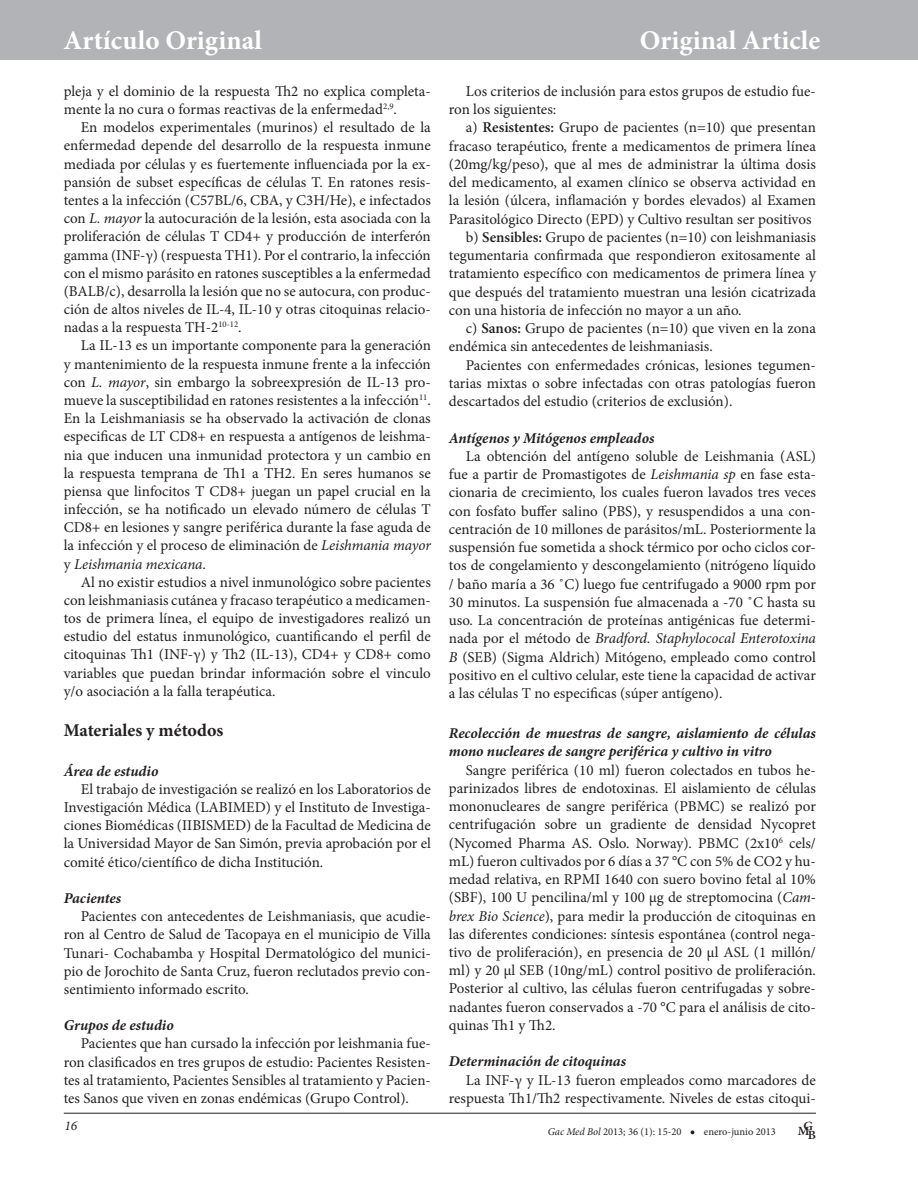
<style>
.page{position:relative;width:918px;height:1188px;background:#fff}
.page>*{position:absolute;margin:0;border:0;box-sizing:border-box;transform-origin:0 0}
.t1{font:700 27px "Minion Pro";color:#fff}
.t2{font:700 18px "Minion Pro";color:#231f20}
.t3{font:15px/18.1px "Minion Pro";letter-spacing:-.005em;color:#231f20;text-align:justify}
.t4{font:italic 700 15px/18.3px "Minion Pro";color:#231f20}
.t5{font:italic 13.5px "Minion Pro";color:#231f20}
.t6{font:600 12.6px "Minion Pro";color:#231f20;scale:1.05 1}
.t7{font:10.5px "Minion Pro";color:#231f20}
.s1{font-style:italic}
.s2{font-weight:600}
</style>
<div class="page">
<div style="left:0;top:0;width:918px;height:60px;background:#b2b3b7"></div>
<hr style="left:64px;top:1113px;width:752px;height:1px;background:#231f20">
<svg style="left:691px;top:1130px;width:3px;height:4px"></svg>
<h1 class="t1" style="left:64px;top:21px;width:200px">Artículo Original</h1>
<h1 class="t1" style="left:640px;top:21px;width:182px">Original Article</h1>
<p class="t3" style="left:64px;top:82px;width:369px">pleja y el dominio de la respuesta Th2 no explica completa&shy;mente la no cura o formas reactivas de la enfermedad<sup>2,9</sup>.</p>
<p class="t3" style="left:64px;top:119px;width:369px;text-indent:17px">En modelos experimentales (murinos) el resultado de la enfermedad depende del desarrollo de la respuesta inmune mediada por células y es fuertemente influenciada por la ex&shy;pansión de subset específicas de células T. En ratones resis&shy;tentes a la infección (C57BL/6, CBA, y C3H/He), e infectados con <span class="s1">L. mayor</span> la autocuración de la lesión, esta asociada con la proliferación de células T CD4+ y producción de interferón gamma (INF-γ) (respuesta TH1). Por el contrario, la infección con el mismo parásito en ratones susceptibles a la enfermedad (BALB/c), desarrolla la lesión que no se autocura, con produc&shy;ción de altos niveles de IL-4, IL-10 y otras citoquinas relacio&shy;nadas a la respuesta TH-2<sup>10-12</sup>.</p>
<p class="t3" style="left:64px;top:337px;width:369px;text-indent:17px">La IL-13 es un importante componente para la generación y mantenimiento de la respuesta inmune frente a la infección con <span class="s1">L. mayor</span>, sin embargo la sobreexpresión de IL-13 pro&shy;mueve la susceptibilidad en ratones resistentes a la infección<sup>11</sup>.<br>En la Leishmaniasis se ha observado la activación de clonas especificas de LT CD8+ en respuesta a antígenos de leishma&shy;nia que inducen una inmunidad protectora y un cambio en la respuesta temprana de Th1 a TH2. En seres humanos se piensa que linfocitos T CD8+ juegan un papel crucial en la infección, se ha notificado un elevado número de células T CD8+ en lesiones y sangre periférica durante la fase aguda de la infección y el proceso de eliminación de <span class="s1">Leishmania mayor </span>y <span class="s1">Leishmania mexicana</span>.</p>
<p class="t3" style="left:64px;top:573px;width:369px;text-indent:17px">Al no existir estudios a nivel inmunológico sobre pacientes con leishmaniasis cutánea y fracaso terapéutico a medicamen&shy;tos de primera línea, el equipo de investigadores realizó un estudio del estatus inmunológico, cuantificando el perfil de citoquinas Th1 (INF-γ) y Th2 (IL-13), CD4+ y CD8+ como variables que puedan brindar información sobre el vinculo y/o asociación a la falla terapéutica.</p>
<p class="t2" style="left:64px;top:717px;width:161px">Materiales y métodos</p>
<p class="t4" style="left:64px;top:762px;width:96px">Área de estudio</p>
<p class="t3" style="left:64px;top:780px;width:369px;text-indent:17px">El trabajo de investigación se realizó en los Laboratorios de Investigación Médica (LABIMED) y el Instituto de Investiga&shy;ciones Biomédicas (IIBISMED) de la Facultad de Medicina de la Universidad Mayor de San Simón, previa aprobación por el comité ético/científico de dicha Institución.</p>
<p class="t4" style="left:64px;top:889px;width:59px">Pacientes</p>
<p class="t3" style="left:64px;top:907px;width:369px;text-indent:17px">Pacientes con antecedentes de Leishmaniasis, que acudie&shy;ron al Centro de Salud de Tacopaya en el municipio de Villa Tunari- Cochabamba y Hospital Dermatológico del munici&shy;pio de Jorochito de Santa Cruz, fueron reclutados previo con&shy;sentimiento informado escrito.</p>
<p class="t4" style="left:64px;top:1016px;width:112px">Grupos de estudio</p>
<p class="t3" style="left:64px;top:1035px;width:369px;text-indent:17px">Pacientes que han cursado la infección por leishmania fue&shy;ron clasificados en tres grupos de estudio: Pacientes Resisten&shy;tes al tratamiento, Pacientes Sensibles al tratamiento y Pacien&shy;tes Sanos que viven en zonas endémicas (Grupo Control).</p>
<p class="t3" style="left:449px;top:82px;width:369px;text-indent:17px">Los criterios de inclusión para estos grupos de estudio fue&shy;ron los siguientes:</p>
<p class="t3" style="left:449px;top:119px;width:369px;text-indent:17px">a) <span class="s2">Resistentes:</span> Grupo de pacientes (n=10) que presentan fracaso terapéutico, frente a medicamentos de primera línea (20mg/kg/peso), que al mes de administrar la última dosis del medicamento, al examen clínico se observa actividad en la lesión (úlcera, inflamación y bordes elevados) al Examen Parasitológico Directo (EPD) y Cultivo resultan ser positivos</p>
<p class="t3" style="left:449px;top:228px;width:369px;text-indent:17px">b) <span class="s2">Sensibles:</span> Grupo de pacientes (n=10) con leishmaniasis tegumentaria confirmada que respondieron exitosamente al tratamiento específico con medicamentos de primera línea y que después del tratamiento muestran una lesión cicatrizada con una historia de infección no mayor a un año.</p>
<p class="t3" style="left:449px;top:319px;width:369px;text-indent:17px">c) <span class="s2">Sanos:</span> Grupo de pacientes (n=10) que viven en la zona endémica sin antecedentes de leishmaniasis.</p>
<p class="t3" style="left:449px;top:356px;width:369px;text-indent:17px">Pacientes con enfermedades crónicas, lesiones tegumen&shy;tarias mixtas o sobre infectadas con otras patologías fueron descartados del estudio (criterios de exclusión).</p>
<p class="t4" style="left:449px;top:428px;width:207px">Antígenos y Mitógenos empleados</p>
<p class="t3" style="left:449px;top:447px;width:369px;text-indent:17px">La obtención del antígeno soluble de Leishmania (ASL) fue a partir de Promastigotes de <span class="s1">Leishmania sp</span> en fase esta&shy;cionaria de crecimiento, los cuales fueron lavados tres veces con fosfato buffer salino (PBS), y resuspendidos a una con&shy;centración de 10 millones de parásitos/mL. Posteriormente la suspensión fue sometida a shock térmico por ocho ciclos cor&shy;tos de congelamiento y descongelamiento (nitrógeno líquido / baño maría a 36 ˚C) luego fue centrifugado a 9000 rpm por 30 minutos. La suspensión fue almacenada a -70 ˚C hasta su uso. La concentración de proteínas antigénicas fue determi&shy;nada por el método de <span class="s1">Bradford. Staphylococal Enterotoxina B</span> (SEB) (Sigma Aldrich) Mitógeno, empleado como control positivo en el cultivo celular, este tiene la capacidad de activar a las células T no especificas (súper antígeno).</p>
<p class="t4" style="left:449px;top:724px;width:369px">Recolección de muestras de sangre, aislamiento de células mono nucleares de sangre periférica y cultivo in vitro</p>
<p class="t3" style="left:449px;top:761px;width:369px;text-indent:17px">Sangre periférica (10 ml) fueron colectados en tubos he&shy;parinizados libres de endotoxinas. El aislamiento de células mononucleares de sangre periférica (PBMC) se realizó por centrifugación sobre un gradiente de densidad Nycopret (Nycomed Pharma AS. Oslo. Norway). PBMC (2x10<sup>6</sup> cels/ mL) fueron cultivados por 6 días a 37 °C con 5% de CO2 y hu&shy;medad relativa, en RPMI 1640 con suero bovino fetal al 10% (SBF), 100 U pencilina/ml y 100 μg de streptomocina (<span class="s1">Cam&shy;brex Bio Science</span>), para medir la producción de citoquinas en las diferentes condiciones: síntesis espontánea (control nega&shy;tivo de proliferación), en presencia de 20 μl ASL (1 millón/ ml) y 20 μl SEB (10ng/mL) control positivo de proliferación.<br>Posterior al cultivo, las células fueron centrifugadas y sobre&shy;nadantes fueron conservados a -70 °C para el análisis de cito&shy;quinas Th1 y Th2.</p>
<p class="t4" style="left:449px;top:1052px;width:179px">Determinación de citoquinas</p>
<p class="t3" style="left:449px;top:1071px;width:369px;text-align:right">La INF-γ y IL-13 fueron empleados como marcadores de respuesta Th1/Th2 respectivamente. Niveles de estas citoqui-</p>
<p class="t7" style="left:548px;top:1125px;width:135px"><span class="s1">Gac Med Bol</span> 2013; 36 (1): 15-20</p>
<p class="t5" style="left:64px;top:1116px;width:14px">16</p>
<p class="t6" style="left:798px;top:1120px;width:16px">MG</p>
<p class="t7" style="left:704px;top:1124px;width:74px">enero-junio 2013</p>
<p class="t6" style="left:808px;top:1127px;width:9px">B</p>
</div>
